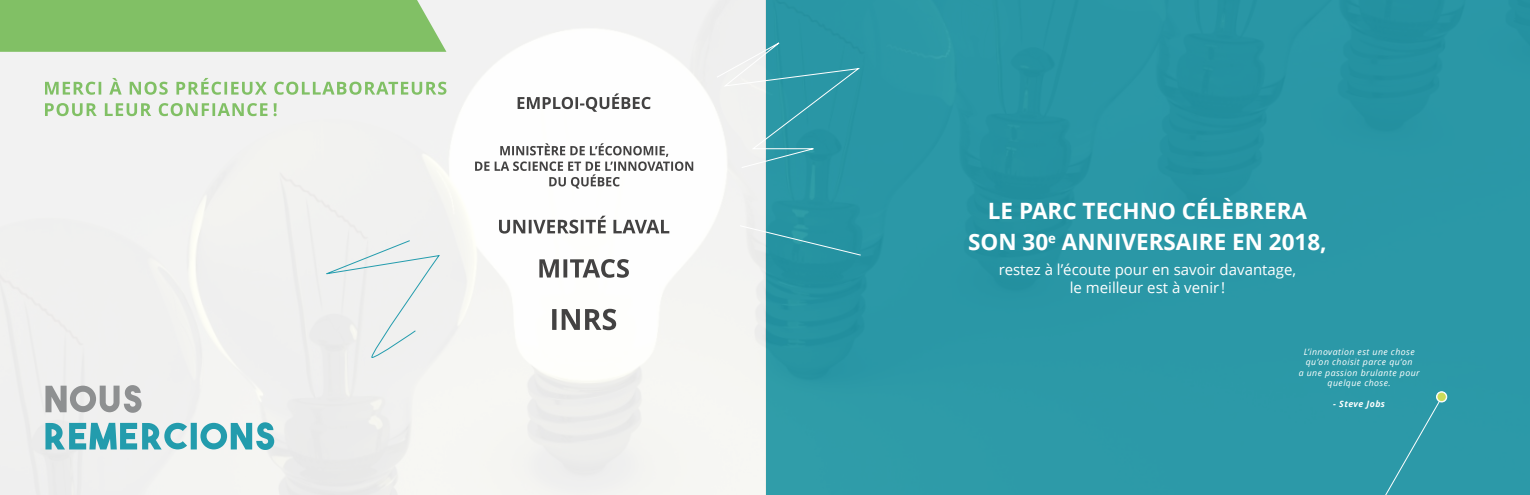
<style>
.page{position:relative;width:1530px;height:495px;background:#fff}
.page>*{position:absolute;margin:0;border:0;box-sizing:border-box;transform-origin:0 0}
.t1{font:700 22.5px/31.2px "Open Sans";color:#fff;text-align:center}
.t2{font:15px/18px "Open Sans";color:#fff;text-align:center}
.t3{font:italic 8.75px/10.5px "Open Sans";letter-spacing:.05em;color:#fff;text-align:center}
.t4{font:italic 700 8.75px "Open Sans";letter-spacing:.05em;color:#fff}
</style>
<div class="page">
<img style="left:0;top:0;width:1530px;height:495px">
<svg style="left:518px;top:93px;width:133px;height:19px"></svg>
<svg style="left:552px;top:309px;width:64px;height:21px"></svg>
<svg style="left:499px;top:216px;width:170px;height:18px"></svg>
<svg style="left:475px;top:143px;width:218px;height:46px"></svg>
<svg style="left:539px;top:259px;width:90px;height:19px"></svg>
<svg style="left:716px;top:38px;width:145px;height:131px"></svg>
<svg style="left:739px;top:225px;width:123px;height:31px;background:#57a9b4"></svg>
<div style="left:319px;top:240px;width:121px;height:118px;background:#f0f0ef"></div>
<div style="left:0;top:0;width:446px;height:52px;background:#81c065"></div>
<svg style="left:45px;top:385px;width:97px;height:28px"></svg>
<svg style="left:45px;top:103px;width:232px;height:13px"></svg>
<svg style="left:45px;top:78px;width:401px;height:17px"></svg>
<svg style="left:45px;top:422px;width:229px;height:28px"></svg>
<div style="left:1375px;top:395px;width:68px;height:100px;background:#2c99a8"></div>
<div style="left:1436px;top:391px;width:11px;height:11px;border:1px solid #fff;border-radius:50%"></div>
<div style="left:1437px;top:393px;width:9px;height:8px;background:#ccdc5a;border-radius:50%"></div>
<h1 class="t1" style="left:968px;top:195px;width:360px">LE PARC TECHNO CÉLÈBRERA<br>SON 30<sup>e</sup> ANNIVERSAIRE EN 2018,</h1>
<h2 class="t2" style="left:999px;top:260px;width:299px">restez à l’écoute pour en savoir davantage, le meilleur est à venir !</h2>
<p class="t3" style="left:1299px;top:346px;width:122px">L’innovation est une chose qu’on choisit parce qu’on<br>a une passion brulante pour quelque chose.</p>
<p class="t4" style="left:1333px;top:398px;width:53px">- Steve Jobs</p>
</div>
